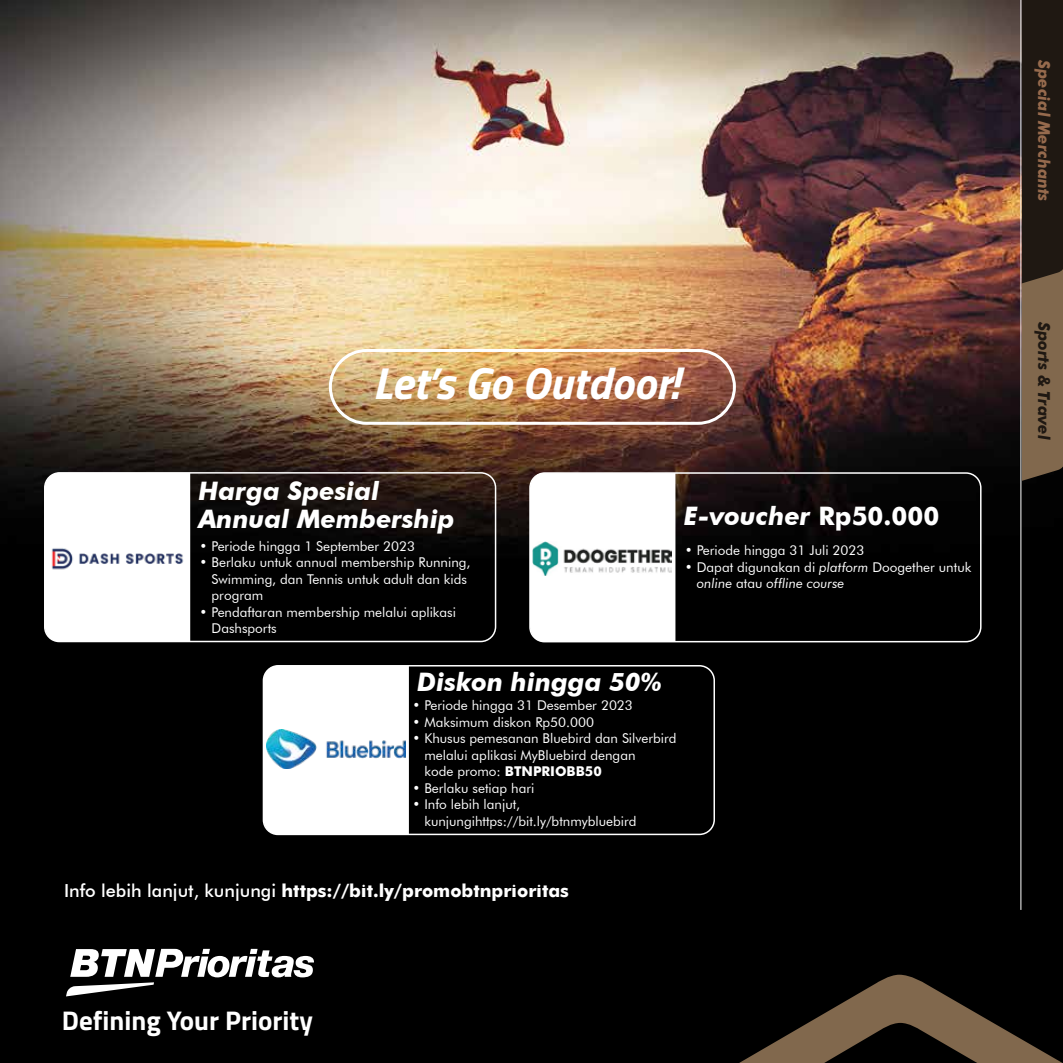
<style>
.page{position:relative;width:1063px;height:1063px;background:#fff}
.page>*{position:absolute;margin:0;border:0;box-sizing:border-box;transform-origin:0 0}
.t1{font:italic 700 45px "Titillium Web";color:#fff}
.t2{font:700 27px "Titillium Web";color:#fff}
.t3{font:italic 700 25.5px/28.5px "Futura BT";color:#fff}
.t4{font:700 18px "Futura";color:#fff}
.t5{font:italic 700 16.5px "Futura BT";color:#966a4d;scale:.94 1}
.t6{font:italic 700 16.5px "Futura BT";color:#1f1812;scale:.95 1}
.t7{font:13.5px/16.5px "Futura BT";color:#fff}
.t8{font:700 13.5px "Futura";color:#fff}
.s1{font-family:"Futura";font-style:normal}
.s2{font-style:italic}
.s3{font-family:"Futura BT";font-weight:400}
.s4{font-family:"Futura BT";font-weight:500}
</style>
<div class="page">
<img style="left:0;top:0;width:1063px;height:1063px">
<hr style="left:1021px;top:0;width:1px;height:910px;background:#fff">
<svg style="left:706px;top:975px;width:357px;height:88px;background:#30261c"></svg>
<svg style="left:66px;top:949px;width:248px;height:47px"></svg>
<svg style="left:1022px;top:0;width:41px;height:481px;background:#46382a"></svg>
<div style="left:329px;top:349px;width:407px;height:76px;border:3px solid #fff;border-radius:36px"></div>
<svg style="left:530px;top:473px;width:145px;height:169px"></svg>
<div style="left:529px;top:472px;width:453px;height:170px;border:2px solid #fff;border-radius:15px"></div>
<img style="left:532px;top:542px;width:140px;height:34px">
<svg style="left:263px;top:666px;width:146px;height:168px"></svg>
<div style="left:263px;top:665px;width:452px;height:170px;border:2px solid #fff;border-radius:15px"></div>
<svg style="left:45px;top:473px;width:145px;height:169px"></svg>
<div style="left:44px;top:472px;width:452px;height:170px;border:2px solid #fff;border-radius:15px"></div>
<img style="left:33px;top:498px;width:169px;height:120px">
<img style="left:267px;top:730px;width:138px;height:38px">
<h1 class="t1" style="left:373px;top:348px;width:307px">Let’s Go Outdoor!</h1>
<h3 class="t3" style="left:199px;top:477px;width:258px">Harga Spesial<br>Annual Membership</h3>
<p class="t7" style="left:200px;top:537px;width:217px">• Periode hingga 1 September 2023</p>
<p class="t7" style="left:212px;top:554px;width:260px;text-indent:-12px">• Berlaku untuk annual membership Running,<br>Swimming, dan Tennis untuk adult dan kids program</p>
<p class="t7" style="left:212px;top:603px;width:246px;text-indent:-12px">• Pendaftaran membership melalui aplikasi<br>Dashsports</p>
<h3 class="t3" style="left:684px;top:502px;width:257px">E-voucher <span class="s1">Rp50.000</span></h3>
<p class="t7" style="left:685px;top:542px;width:181px">• Periode hingga 31 Juli 2023</p>
<p class="t7" style="left:697px;top:558px;width:276px;text-indent:-12px">• Dapat digunakan di <span class="s2">platform</span> Doogether untuk <span class="s2">online</span> atau <span class="s2">offline course</span></p>
<h3 class="t3" style="left:417px;top:668px;width:246px">Diskon hingga 50%</h3>
<p class="t7" style="left:412px;top:697px;width:222px">• Periode hingga 31 Desember 2023</p>
<p class="t7" style="left:412px;top:714px;width:183px">• Maksimum diskon Rp50.000</p>
<p class="t7" style="left:424px;top:730px;width:254px;text-indent:-12px">• Khusus pemesanan Bluebird dan Silverbird melalui aplikasi MyBluebird dengan</p>
<p class="t8" style="left:424px;top:762px;width:179px"><span class="s3">kode promo:</span> BTNPRIOBB50</p>
<p class="t7" style="left:412px;top:780px;width:123px">• Berlaku setiap hari</p>
<p class="t7" style="left:424px;top:796px;width:214px;text-indent:-12px">• Info lebih lanjut, kunjungihttps://bit.ly/btnmybluebird</p>
<h3 class="t4" style="left:64px;top:878px;width:506px"><span class="s4">Info lebih lanjut, kunjungi</span> https://bit.ly/promobtnprioritas</h3>
<h2 class="t2" style="left:62px;top:1000px;width:252px">Defining Your Priority</h2>
<p class="t5" style="left:1054px;top:60px;width:151px;rotate:90deg">Special Merchants</p>
<p class="t6" style="left:1054px;top:322px;width:126px;rotate:90deg">Sports &amp; Travel</p>
</div>
